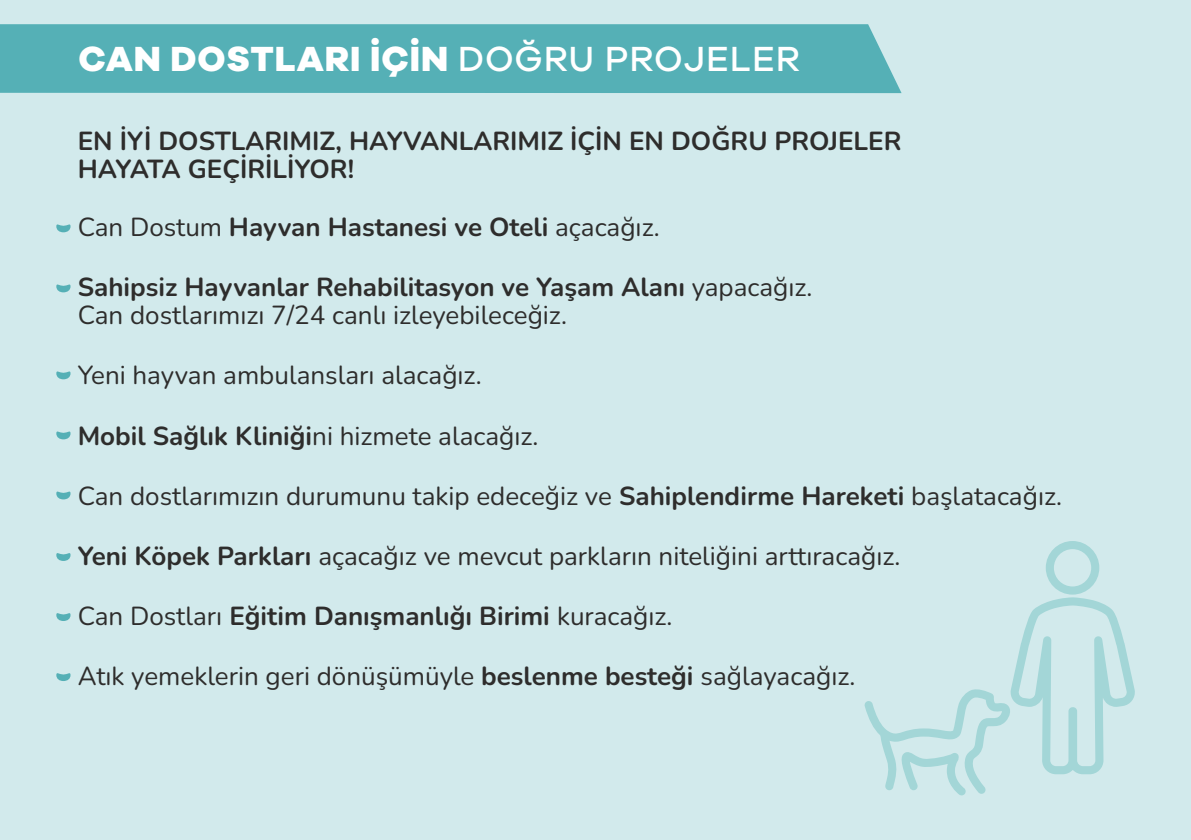
<style>
.page{position:relative;width:1191px;height:840px;background:#fff}
.page>*{position:absolute;margin:0;border:0;box-sizing:border-box;transform-origin:0 0}
.t1{font:800 36px "Galano Grotesque";letter-spacing:.025em;color:#fff}
.t2{font:26px/28px "Nunito";color:#2e2d2c}
.t3{font:700 26px/28px "Nunito";color:#2e2d2c}
.s1{font-weight:500}
.s2{font-weight:400}
.s3{font-weight:700}
</style>
<div class="page">
<div style="left:0;top:0;width:1191px;height:839px;background:#d2eaec"></div>
<svg style="left:864px;top:541px;width:271px;height:254px"></svg>
<svg style="left:56px;top:224px;width:14px;height:8px"></svg>
<svg style="left:56px;top:284px;width:14px;height:8px"></svg>
<svg style="left:56px;top:371px;width:14px;height:8px"></svg>
<svg style="left:56px;top:431px;width:14px;height:8px"></svg>
<svg style="left:56px;top:491px;width:14px;height:8px"></svg>
<svg style="left:56px;top:553px;width:14px;height:7px"></svg>
<svg style="left:56px;top:613px;width:14px;height:7px"></svg>
<svg style="left:56px;top:673px;width:14px;height:7px"></svg>
<div style="left:0;top:24px;width:901px;height:69px;background:#55b0b6"></div>
<h1 class="t1" style="left:78px;top:36px;width:723px">CAN DOSTLARI İÇİN <span class="s1">DOĞRU PROJELER</span></h1>
<p class="t3" style="left:78px;top:126px;width:825px">EN İYİ DOSTLARIMIZ, HAYVANLARIMIZ İÇİN EN DOĞRU PROJELER<br>HAYATA GEÇİRİLİYOR!</p>
<p class="t3" style="left:78px;top:212px;width:583px"><span class="s2">Can Dostum</span> Hayvan Hastanesi ve Oteli <span class="s2">açacağız.</span></p>
<p class="t2" style="left:78px;top:272px;width:736px"><span class="s3">Sahipsiz Hayvanlar Rehabilitasyon ve Yaşam Alanı</span> yapacağız.<br>Can dostlarımızı 7/24 canlı izleyebileceğiz.</p>
<p class="t2" style="left:78px;top:360px;width:405px">Yeni hayvan ambulansları alacağız.</p>
<p class="t3" style="left:78px;top:420px;width:462px">Mobil Sağlık Kliniği<span class="s2">ni hizmete alacağız.</span></p>
<p class="t2" style="left:78px;top:480px;width:985px">Can dostlarımızın durumunu takip edeceğiz ve <span class="s3">Sahiplendirme Hareketi</span> başlatacağız.</p>
<p class="t2" style="left:78px;top:540px;width:824px"><span class="s3">Yeni Köpek Parkları</span> açacağız ve mevcut parkların niteliğini arttıracağız.</p>
<p class="t3" style="left:78px;top:600px;width:596px"><span class="s2">Can Dostları</span> Eğitim Danışmanlığı Birimi <span class="s2">kuracağız.</span></p>
<p class="t2" style="left:78px;top:660px;width:779px">Atık yemeklerin geri dönüşümüyle <span class="s3">beslenme besteği</span> sağlayacağız.</p>
</div>
